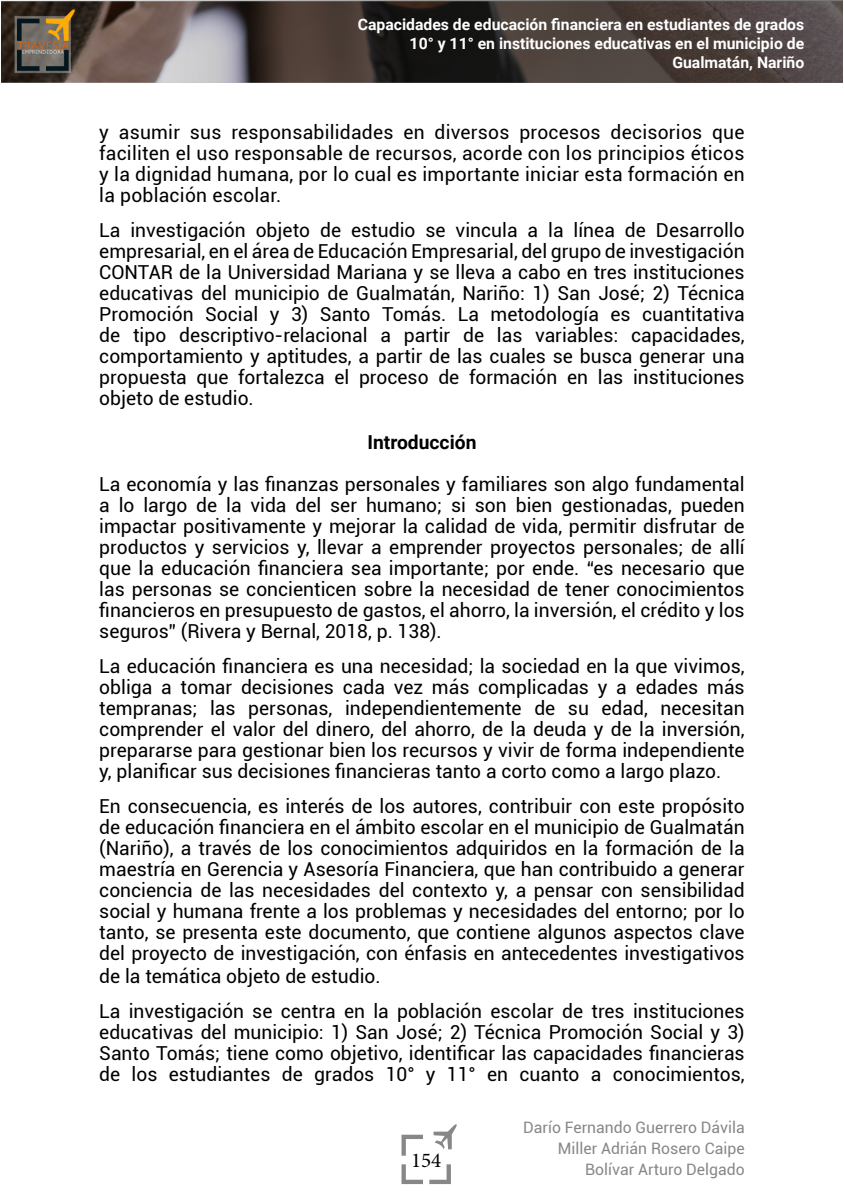
<style>
.page{position:relative;width:844px;height:1191px;background:#fff}
.page>*{position:absolute;margin:0;border:0;box-sizing:border-box;transform-origin:0 0}
.t1{font:21px "Minion Pro";color:#000}
.t2{font:19.25px/21px "Roboto";color:#000;text-align:justify}
.t3{font:700 19.25px "Roboto";color:#000}
.t4{font:700 15.75px/18.9px "Roboto";color:#fff;text-align:right}
.t5{font:15.75px/21px "Roboto";color:#878787;text-align:right}
</style>
<div class="page">
<svg style="left:401px;top:1134px;width:22px;height:21px"></svg>
<svg style="left:401px;top:1164px;width:22px;height:20px"></svg>
<svg style="left:429px;top:1164px;width:22px;height:20px"></svg>
<svg style="left:433px;top:1124px;width:24px;height:25px"></svg>
<img style="left:1px;top:0;width:841px;height:82px">
<p class="t4" style="left:357px;top:15px;width:448px">Capacidades de educación financiera en estudiantes de grados<br>10° y 11° en instituciones educativas en el municipio de<br>Gualmatán, Nariño</p>
<p class="t2" style="left:99px;top:120px;width:646px">y asumir sus responsabilidades en diversos procesos decisorios que faciliten el uso responsable de recursos, acorde con los principios éticos y la dignidad humana, por lo cual es importante iniciar esta formación en la población escolar.</p>
<p class="t2" style="left:99px;top:218px;width:646px">La investigación objeto de estudio se vincula a la línea de Desarrollo empresarial, en el área de Educación Empresarial, del grupo de investigación CONTAR de la Universidad Mariana y se lleva a cabo en tres instituciones educativas del municipio de Gualmatán, Nariño: 1) San José; 2) Técnica Promoción Social y 3) Santo Tomás. La metodología es cuantitativa de tipo descriptivo-relacional a partir de las variables: capacidades, comportamiento y aptitudes, a partir de las cuales se busca generar una propuesta que fortalezca el proceso de formación en las instituciones objeto de estudio.</p>
<p class="t3" style="left:367px;top:428px;width:110px">Introducción</p>
<p class="t2" style="left:99px;top:473px;width:646px">La economía y las finanzas personales y familiares son algo fundamental a lo largo de la vida del ser humano; si son bien gestionadas, pueden impactar positivamente y mejorar la calidad de vida, permitir disfrutar de productos y servicios y, llevar a emprender proyectos personales; de allí que la educación financiera sea importante; por ende. “es necesario que las personas se concienticen sobre la necesidad de tener conocimientos financieros en presupuesto de gastos, el ahorro, la inversión, el crédito y los seguros” (Rivera y Bernal, 2018, p. 138).</p>
<p class="t2" style="left:99px;top:655px;width:646px">La educación financiera es una necesidad; la sociedad en la que vivimos, obliga a tomar decisiones cada vez más complicadas y a edades más tempranas; las personas, independientemente de su edad, necesitan comprender el valor del dinero, del ahorro, de la deuda y de la inversión, prepararse para gestionar bien los recursos y vivir de forma independiente y, planificar sus decisiones financieras tanto a corto como a largo plazo.</p>
<p class="t2" style="left:99px;top:795px;width:646px">En consecuencia, es interés de los autores, contribuir con este propósito de educación financiera en el ámbito escolar en el municipio de Gualmatán (Nariño), a través de los conocimientos adquiridos en la formación de la maestría en Gerencia y Asesoría Financiera, que han contribuido a generar conciencia de las necesidades del contexto y, a pensar con sensibilidad social y humana frente a los problemas y necesidades del entorno; por lo tanto, se presenta este documento, que contiene algunos aspectos clave del proyecto de investigación, con énfasis en antecedentes investigativos</p>
<p class="t2" style="left:99px;top:958px;width:646px;line-height:35px">de la temática objeto de estudio.<br>La investigación se centra en la población escolar de tres instituciones</p>
<p class="t2" style="left:99px;top:1021px;width:646px">educativas del municipio: 1) San José; 2) Técnica Promoción Social y 3)<br>Santo Tomás; tiene como objetivo, identificar las capacidades financieras de los estudiantes de grados 10° y 11° en cuanto a conocimientos,</p>
<p class="t1" style="left:411px;top:1146px;width:32px">154</p>
<p class="t5" style="left:523px;top:1116px;width:223px">Darío Fernando Guerrero Dávila<br>Miller Adrián Rosero Caipe<br>Bolívar Arturo Delgado</p>
</div>
